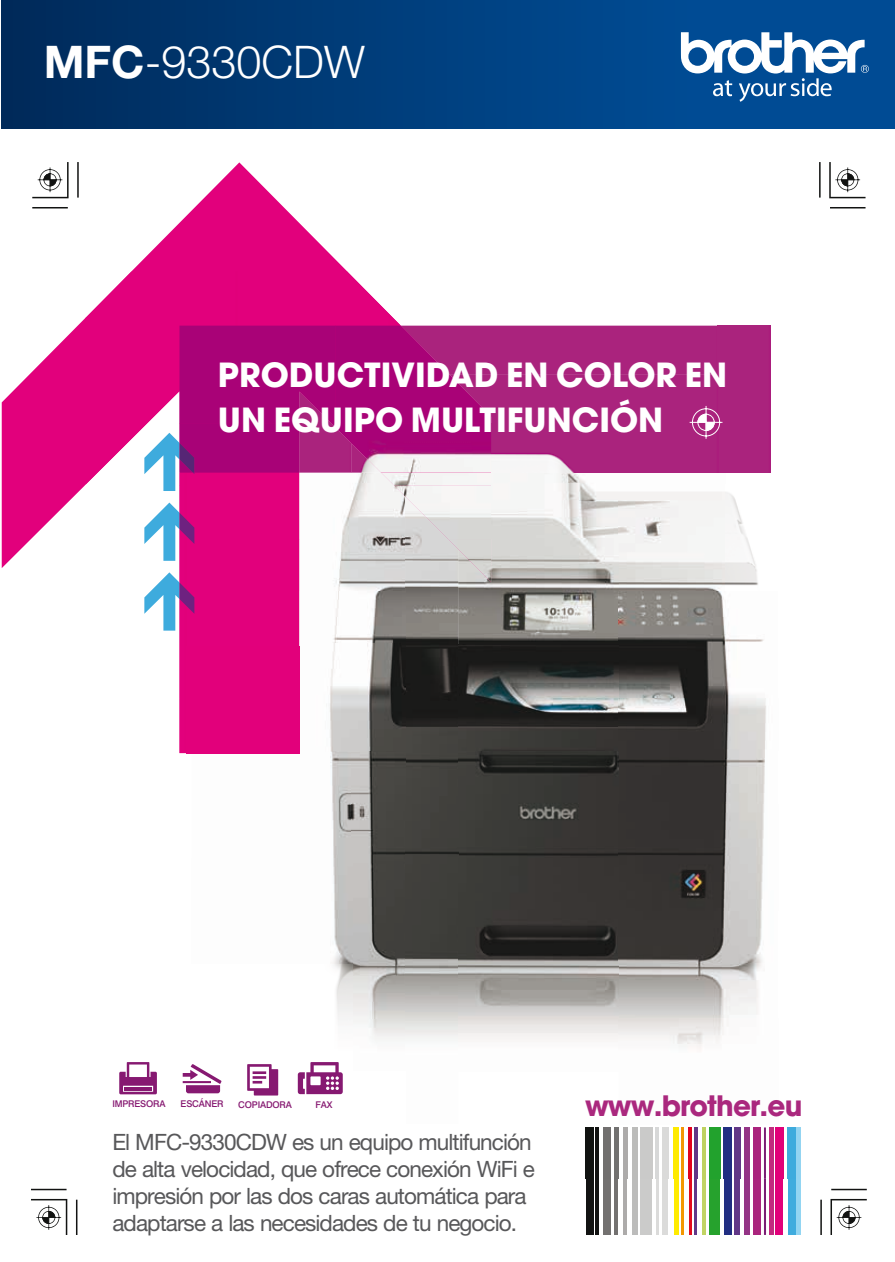
<style>
.page{position:relative;width:895px;height:1262px;background:#fff}
.page>*{position:absolute;margin:0;border:0;box-sizing:border-box;transform-origin:0 0}
.t1{font:300 45px "Helvetica Neue";color:#fff}
.t2{font:33px/45px "Avant Garde Gothic Bd ITC";color:#fff}
.t3{font:700 27.9px "ITC Avant Garde Std";letter-spacing:-.03em;color:#aa287e}
.t4{font:22.5px/27px "Helvetica Neue";letter-spacing:-.04em;color:#58585a}
.t5{font:500 9.3px "Swiss 721 BT";letter-spacing:-.02em;color:#861971}
.s1{font-weight:700}
</style>
<div class="page">
<svg style="left:2px;top:162px;width:346px;height:406px"></svg>
<img style="left:139px;top:486px;width:40px;height:145px">
<img style="left:725px;top:378px;width:46px;height:207px">
<img style="left:85px;top:486px;width:54px;height:609px">
<img style="left:299px;top:472px;width:106px;height:279px">
<img style="left:491px;top:472px;width:127px;height:66px">
<img style="left:618px;top:472px;width:107px;height:119px">
<img style="left:405px;top:539px;width:53px;height:500px">
<img style="left:458px;top:538px;width:160px;height:640px">
<img style="left:618px;top:591px;width:183px;height:587px">
<img style="left:138px;top:698px;width:54px;height:397px">
<img style="left:192px;top:751px;width:213px;height:345px">
<img style="left:85px;top:272px;width:152px;height:106px">
<img style="left:237px;top:272px;width:153px;height:53px">
<svg style="left:389px;top:314px;width:11px;height:11px"></svg>
<img style="left:85px;top:378px;width:101px;height:108px">
<div style="left:186px;top:472px;width:113px;height:281px;background:#e2007c"></div>
<img style="left:381px;top:472px;width:110px;height:14px">
<img style="left:179px;top:485px;width:8px;height:268px">
<img style="left:394px;top:485px;width:97px;height:54px">
<img style="left:447px;top:539px;width:44px;height:43px">
<div style="left:491px;top:325px;width:226px;height:49px;background:#aa237d"></div>
<div style="left:717px;top:325px;width:53px;height:147px;background:#aa237d"></div>
<div style="left:491px;top:374px;width:227px;height:49px;background:#aa237d"></div>
<img style="left:491px;top:423px;width:227px;height:49px">
<img style="left:179px;top:325px;width:312px;height:147px">
<div style="left:2px;top:0;width:685px;height:129px;background:linear-gradient(to right,#002a5a,#004c94)"></div>
<div style="left:687px;top:0;width:207px;height:129px;background:#004b94"></div>
<svg style="left:680px;top:32px;width:188px;height:70px"></svg>
<svg style="left:32px;top:162px;width:47px;height:46px"></svg>
<svg style="left:31px;top:1188px;width:46px;height:46px"></svg>
<svg style="left:819px;top:162px;width:46px;height:46px"></svg>
<svg style="left:820px;top:1188px;width:46px;height:46px"></svg>
<div style="left:585px;top:1178px;width:8px;height:56px;background:#121312"></div>
<img style="left:585px;top:1127px;width:8px;height:51px">
<hr style="left:595px;top:1178px;width:3px;height:56px;background:#121312">
<img style="left:595px;top:1127px;width:3px;height:51px">
<div style="left:787px;top:1178px;width:8px;height:56px;background:#3facde"></div>
<img style="left:787px;top:1127px;width:13px;height:51px">
<hr style="left:796px;top:1178px;width:4px;height:56px;background:#92d5f2">
<div style="left:603px;top:1178px;width:7px;height:56px;background:#737170"></div>
<img style="left:603px;top:1127px;width:7px;height:51px">
<hr style="left:614px;top:1178px;width:4px;height:56px;background:#737170">
<img style="left:614px;top:1127px;width:4px;height:51px">
<hr style="left:623px;top:1178px;width:4px;height:56px;background:#adabaa">
<img style="left:623px;top:1127px;width:4px;height:51px">
<div style="left:632px;top:1178px;width:5px;height:56px;background:#bcbcbb"></div>
<img style="left:632px;top:1127px;width:5px;height:51px">
<div style="left:640px;top:1178px;width:12px;height:56px;background:#cbcbca"></div>
<img style="left:640px;top:1127px;width:12px;height:51px">
<hr style="left:655px;top:1178px;width:3px;height:56px;background:#dbdbda">
<img style="left:655px;top:1127px;width:3px;height:51px">
<div style="left:662px;top:1178px;width:6px;height:56px;background:#dbdbda"></div>
<img style="left:662px;top:1127px;width:6px;height:51px">
<div style="left:673px;top:1178px;width:5px;height:56px;background:#ffeb00"></div>
<img style="left:673px;top:1127px;width:5px;height:51px">
<hr style="left:681px;top:1178px;width:2px;height:56px;background:#f39700">
<img style="left:681px;top:1127px;width:2px;height:51px">
<hr style="left:688px;top:1178px;width:3px;height:56px;background:#e20c1e">
<img style="left:688px;top:1127px;width:3px;height:51px">
<hr style="left:694px;top:1178px;width:3px;height:56px;background:#623888">
<img style="left:694px;top:1127px;width:3px;height:51px">
<hr style="left:702px;top:1178px;width:3px;height:56px;background:#c1d463">
<img style="left:702px;top:1127px;width:3px;height:51px">
<div style="left:709px;top:1178px;width:11px;height:56px;background:#26a22d"></div>
<img style="left:709px;top:1127px;width:11px;height:51px">
<div style="left:723px;top:1178px;width:8px;height:56px;background:#212e82"></div>
<img style="left:723px;top:1127px;width:8px;height:51px">
<div style="left:734px;top:1178px;width:6px;height:56px;background:#623888"></div>
<img style="left:734px;top:1127px;width:6px;height:51px">
<div style="left:743px;top:1178px;width:6px;height:56px;background:#943486"></div>
<img style="left:743px;top:1127px;width:6px;height:51px">
<div style="left:753px;top:1178px;width:7px;height:56px;background:#aa257d"></div>
<img style="left:753px;top:1127px;width:7px;height:51px">
<hr style="left:769px;top:1178px;width:4px;height:56px;background:#c22a7f">
<img style="left:769px;top:1127px;width:4px;height:51px">
<div style="left:775px;top:1178px;width:7px;height:56px;background:#e1007a"></div>
<img style="left:775px;top:1127px;width:7px;height:51px">
<hr style="left:763px;top:1178px;width:2px;height:56px;background:#7b1d74">
<img style="left:763px;top:1127px;width:2px;height:51px">
<svg style="left:689px;top:406px;width:33px;height:33px"></svg>
<img style="left:144px;top:502px;width:35px;height:59px">
<img style="left:179px;top:512px;width:15px;height:32px">
<img style="left:144px;top:433px;width:35px;height:58px">
<img style="left:179px;top:472px;width:15px;height:2px">
<img style="left:179px;top:443px;width:15px;height:29px">
<img style="left:144px;top:572px;width:35px;height:58px">
<img style="left:179px;top:582px;width:15px;height:31px">
<svg style="left:183px;top:1063px;width:38px;height:30px"></svg>
<svg style="left:119px;top:1061px;width:38px;height:33px"></svg>
<svg style="left:124px;top:1086px;width:28px;height:4px"></svg>
<svg style="left:247px;top:1064px;width:31px;height:31px"></svg>
<svg style="left:298px;top:1061px;width:45px;height:33px"></svg>
<h1 class="t1" style="left:44px;top:34px;width:322px"><span class="s1">MFC</span>-9330CDW</h1>
<h2 class="t2" style="left:218px;top:352px;width:510px">PRODUCTIVIDAD EN COLOR EN<br>UN EQUIPO MULTIFUNCIÓN</h2>
<p class="t5" style="left:112px;top:1098px;width:55px">IMPRESORA</p>
<p class="t5" style="left:180px;top:1098px;width:44px">ESCÁNER</p>
<p class="t5" style="left:238px;top:1098px;width:55px">COPIADORA</p>
<p class="t5" style="left:315px;top:1098px;width:18px">FAX</p>
<p class="t4" style="left:112px;top:1128px;width:424px">El MFC-9330CDW es un equipo multifunción de alta velocidad, que ofrece conexión WiFi e impresión por las dos caras automática para adaptarse a las necesidades de tu negocio.</p>
<p class="t3" style="left:585px;top:1086px;width:219px">www.brother.eu</p>
</div>
